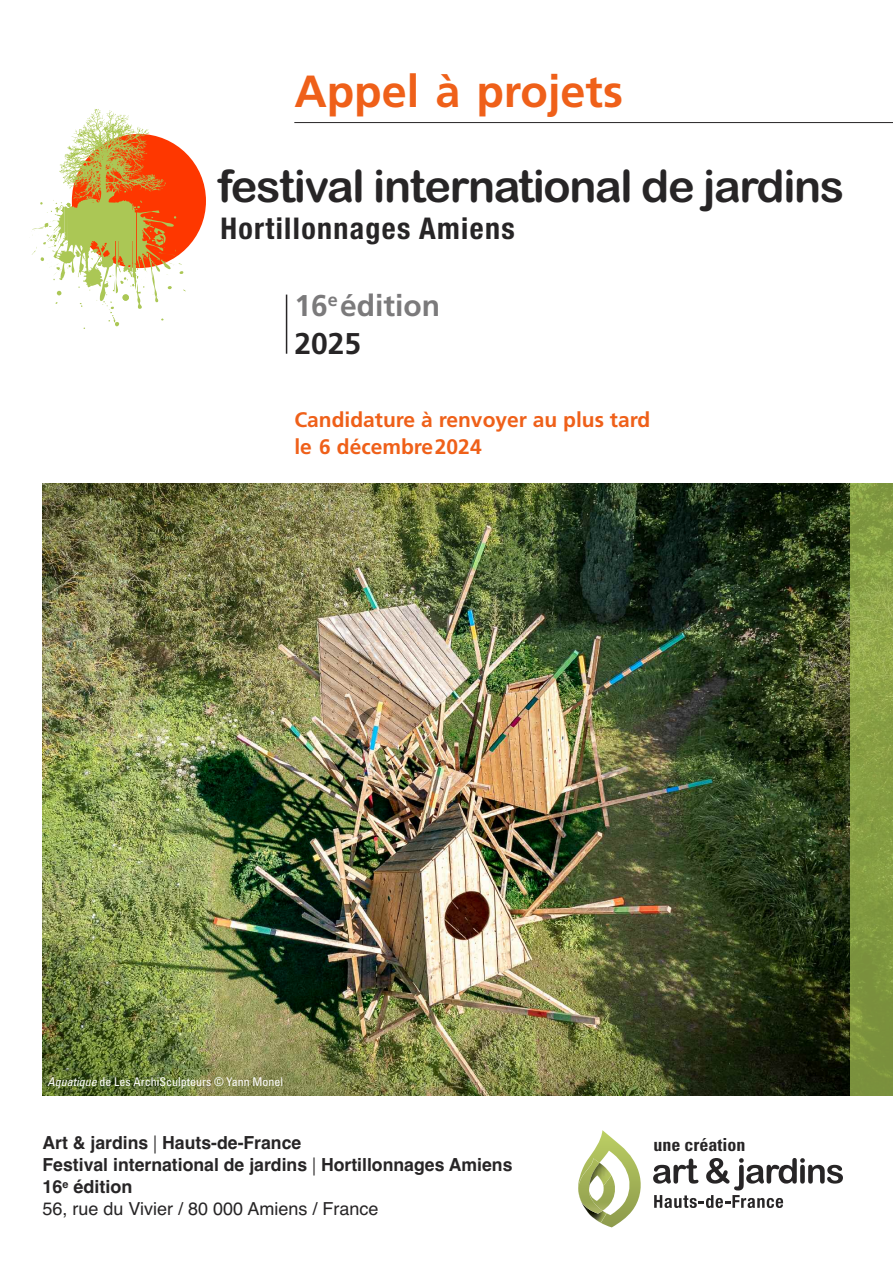
<style>
.page{position:relative;width:893px;height:1263px;background:#fff}
.page>*{position:absolute;margin:0;border:0;box-sizing:border-box;transform-origin:0 0}
.t1{font:45px "Arial Rounded MT Bold";letter-spacing:-.03em;color:#272526}
.t2{font:700 45px "Frutiger";color:#ef6019}
.t3{font:700 condensed 30px "Helvetica Neue";letter-spacing:.045em;color:#272526}
.t4{font:700 30px/38.7px "Frutiger";color:#7b7a7b}
.t5{font:700 21px/26.7px "Frutiger";color:#ef6019}
.t6{font:700 18px/22px "Helvetica";color:#272526}
.t7{font:700 condensed 18px "Univers";color:#272526}
.t8{font:condensed 12px "Univers";color:#fff}
.s1{color:#272526}
.s2{font-style:italic}
.s3{font-weight:300}
.s4{font-weight:400}
</style>
<div class="page">
<img style="left:43px;top:483px;width:807px;height:613px">
<div style="left:72px;top:134px;width:134px;height:134px;background:#fe3700;border-radius:50%"></div>
<svg style="left:31px;top:109px;width:155px;height:220px"></svg>
<svg style="left:578px;top:1130px;width:63px;height:97px"></svg>
<svg style="left:653px;top:1158px;width:190px;height:50px"></svg>
<hr style="left:286px;top:295px;width:1px;height:59px;background:#272526">
<div style="left:850px;top:483px;width:43px;height:613px;background:#aac755;opacity:.72"></div>
<hr style="left:294px;top:122px;width:599px;height:1px;background:#272526">
<h1 class="t2" style="left:294px;top:73px;width:330px">Appel à projets</h1>
<h1 class="t1" style="left:218px;top:160px;width:628px">festival international de jardins</h1>
<h2 class="t3" style="left:220px;top:204px;width:296px">Hortillonnages Amiens</h2>
<h2 class="t4" style="left:294px;top:288px;width:147px">16<sup>e</sup>édition<br><span class="s1">2025</span></h2>
<p class="t5" style="left:294px;top:408px;width:357px">Candidature à renvoyer au plus tard le 6 décembre2024</p>
<p class="t8" style="left:48px;top:1077px;width:237px"><span class="s2">Aquatique</span> de Les ArchiSculpteurs © Yann Monel</p>
<p class="t6" style="left:43px;top:1132px;width:471px">Art &amp; jardins <span class="s3">|</span> Hauts-de-France<br>Festival international de jardins <span class="s3">|</span> Hortillonnages Amiens 16<sup>e</sup> édition<br><span class="s4">56, rue du Vivier / 80 000 Amiens / France</span></p>
<p class="t7" style="left:653px;top:1138px;width:93px">une création</p>
</div>
